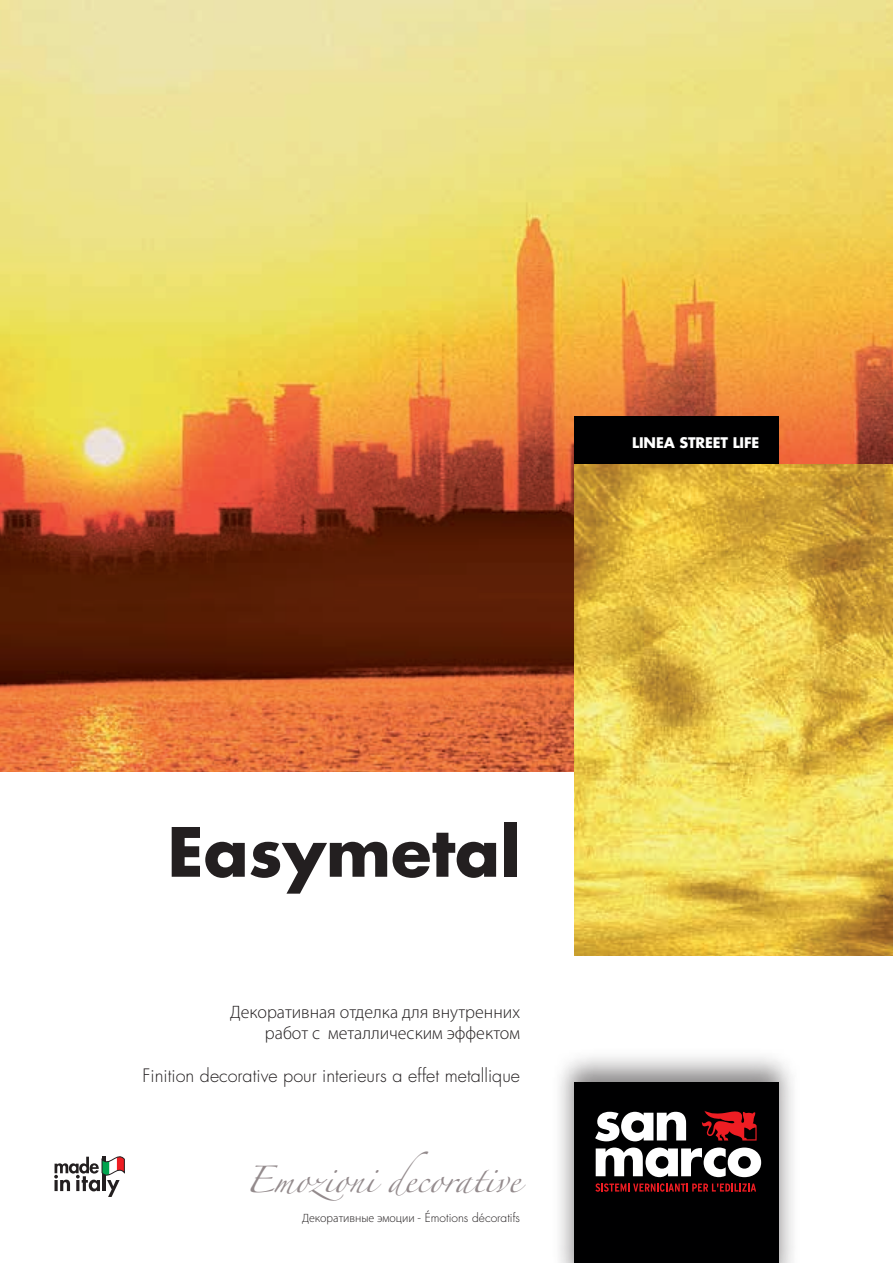
<style>
.page{position:relative;width:893px;height:1263px;background:#fff}
.page>*{position:absolute;margin:0;border:0;box-sizing:border-box;transform-origin:0 0}
.t1{font:700 66px "Futura Std";color:#231f20}
.t2{font:24px "Zapfino";color:#938a8c}
.t3{font:300 18px/21.6px "Myriad Pro";color:#231f20;text-align:right}
.t4{font:300 18px "Futura Std";color:#231f20}
.t5{font:700 14.25px "Futura Std";letter-spacing:-.01em;color:#fff}
.t6{font:300 12px "Myriad Pro";color:#231f20}
.s1{font-family:"Futura Std"}
</style>
<div class="page">
<img style="left:0;top:0;width:893px;height:772px">
<div style="left:574px;top:416px;width:204px;height:48px;background:#000001"></div>
<img style="left:574px;top:464px;width:319px;height:492px">
<svg style="left:54px;top:1156px;width:71px;height:41px"></svg>
<div style="left:555px;top:1055px;width:241px;height:208px;background:#231f20;opacity:.25"></div>
<div style="left:574px;top:1082px;width:204px;height:181px;background:#000001"></div>
<svg style="left:701px;top:1111px;width:56px;height:29px"></svg>
<svg style="left:596px;top:1147px;width:165px;height:30px"></svg>
<svg style="left:595px;top:1112px;width:91px;height:29px"></svg>
<svg style="left:595px;top:1183px;width:161px;height:9px"></svg>
<p class="t5" style="left:632px;top:434px;width:129px">LINEA STREET LIFE</p>
<h1 class="t1" style="left:167px;top:808px;width:354px">Easymetal</h1>
<p class="t3" style="left:230px;top:1001px;width:291px">Декоративная отделка для внутренних работ с металлическим эффектом</p>
<p class="t4" style="left:142px;top:1065px;width:379px">Finition decorative pour interieurs a effet metallique</p>
<h2 class="t2" style="left:245px;top:1170px;width:276px">Emozioni decorative</h2>
<p class="t6" style="left:302px;top:1211px;width:219px">Декоративные эмоции - <span class="s1">Émotions décoratifs</span></p>
</div>
